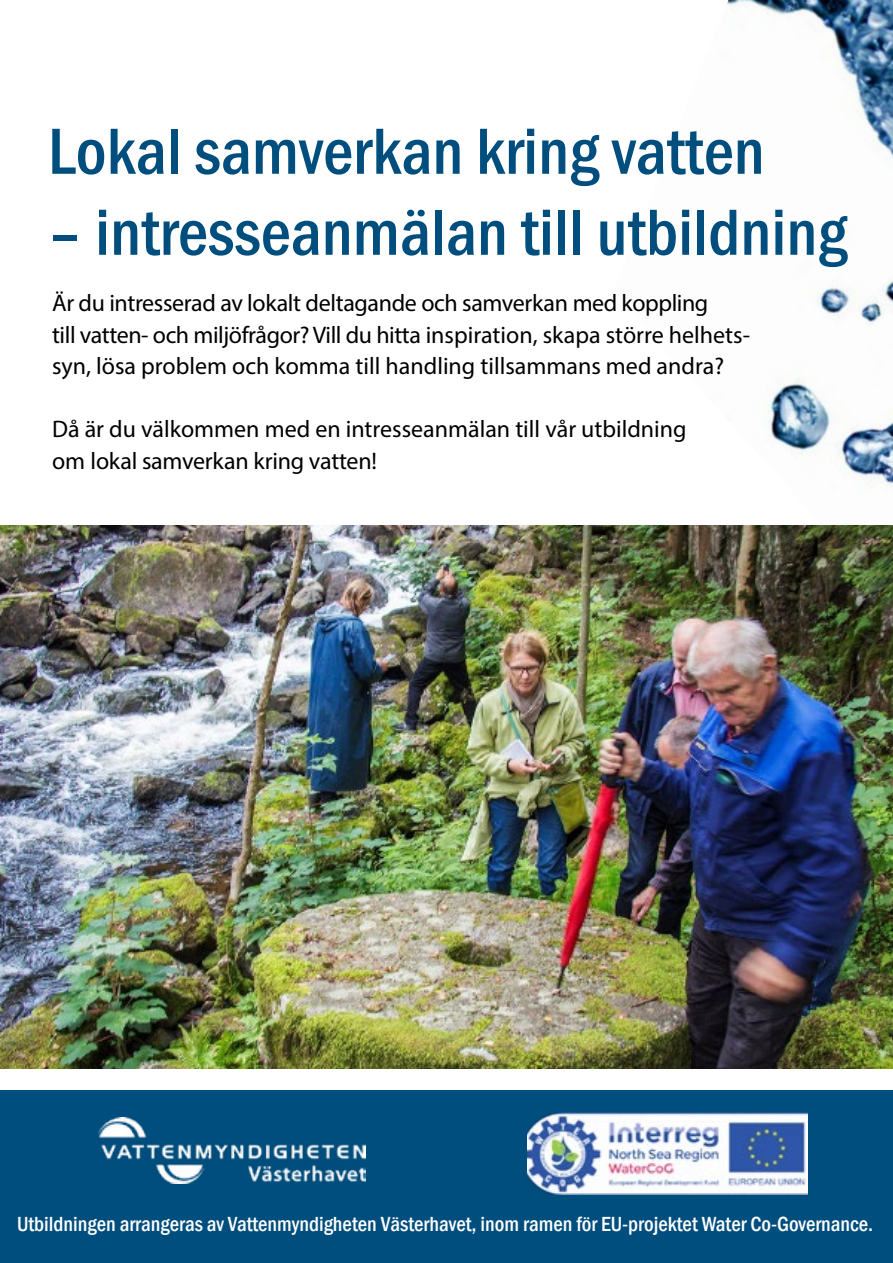
<style>
.page{position:relative;width:893px;height:1263px;background:#fff}
.page>*{position:absolute;margin:0;border:0;box-sizing:border-box;transform-origin:0 0}
.Rubrik{font:500 condensed 67.5px "Franklin Gothic";color:#004e7e}
.Brödtext{font:24px/31.5px "Myriad Pro";color:#000}
.Rubrik-2{font:500 condensed 21px "Franklin Gothic";color:#fff}
</style>
<div class="page">
<img style="left:727px;top:0;width:166px;height:488px">
<div style="left:0;top:1091px;width:893px;height:172px;background:#004e7e"></div>
<img style="left:527px;top:1112px;width:281px;height:82px">
<img style="left:0;top:525px;width:893px;height:543px">
<img style="left:98px;top:1117px;width:268px;height:66px">
<p class="Rubrik" style="left:48px;top:107px;width:718px">Lokal samverkan kring vatten</p>
<p class="Rubrik" style="left:48px;top:188px;width:801px">– intresseanmälan till utbildning</p>
<p class="Brödtext" style="left:52px;top:287px;width:699px">Är du intresserad av lokalt deltagande och samverkan med koppling<br>till vatten- och miljöfrågor? Vill du hitta inspiration, skapa större helhets&shy;syn, lösa problem och komma till handling tillsammans med andra?</p>
<p class="Brödtext" style="left:52px;top:413px;width:636px">Då är du välkommen med en intresseanmälan till vår utbildning om lokal samverkan kring vatten!</p>
<p class="Rubrik-2" style="left:17px;top:1210px;width:857px">Utbildningen arrangeras av Vattenmyndigheten Västerhavet, inom ramen för EU-projektet Water Co-Governance.</p>
</div>
